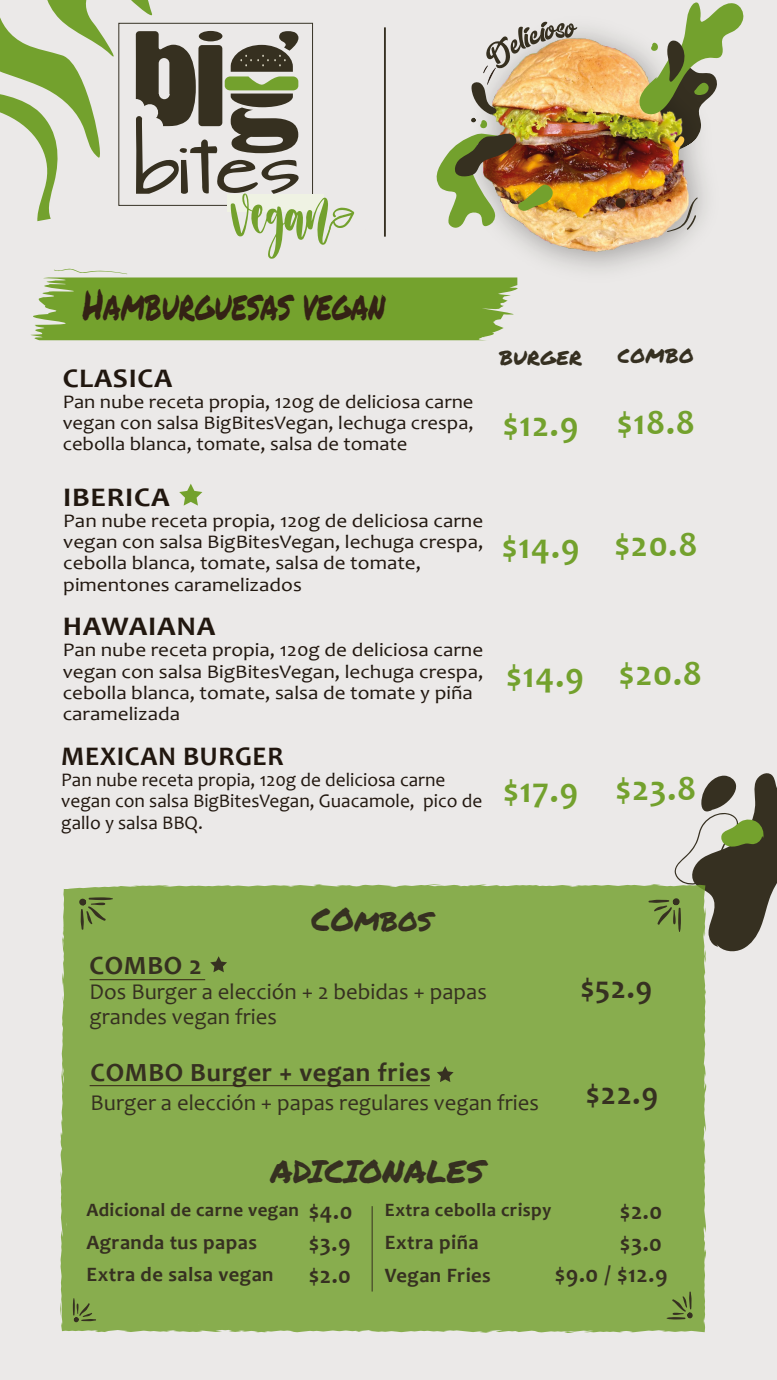
<style>
.page{position:relative;width:777px;height:1380px;background:#fff}
.page>*{position:absolute;margin:0;border:0;box-sizing:border-box;transform-origin:0 0}
.t1{font:42.06px "Permanent Marker";color:#342215;scale:.7 1}
.t2{font:700 35.56px "Candara";letter-spacing:.025em;color:#73a12d}
.t3{font:700 31.69px "Candara";color:#363021}
.t4{font:31.62px "Permanent Marker";color:#363021}
.t5{font:700 27px "Candara";letter-spacing:.025em;color:#21170f;scale:1.09 1}
.t6{font:700 27px "Candara";letter-spacing:.025em;color:#21170f}
.t7{font:700 27px "Candara";letter-spacing:.025em;color:#21170f;scale:1.07 1}
.t8{font:700 26.44px "Candara";letter-spacing:.025em;color:#363021}
.t9{font:700 23.69px "Candara";color:#363021}
.t10{font:22.69px/24.6px "Candara";color:#363021}
.t11{font:700 20.56px "Candara";letter-spacing:.025em;color:#363021}
.t12{font:19.75px "Permanent Marker";letter-spacing:.025em;color:#363021}
.t13{font:19.31px/21.2px "Candara";color:#21170f;scale:1.09 1}
.t14{font:19.31px/21.2px "Candara";color:#21170f;text-align:justify;scale:1.07 1}
.t15{font:19.31px/21.2px "Candara";color:#21170f}
.t16{font:700 19px "Candara";letter-spacing:.025em;color:#363021}
.s1{font-size:23.69px}
</style>
<div class="page">
<div style="left:0;top:0;width:776px;height:1380px;background:#ebe9e8"></div>
<svg style="left:0;top:0;width:354px;height:259px"></svg>
<img style="left:497px;top:34px;width:209px;height:226px">
<svg style="left:614px;top:197px;width:12px;height:11px"></svg>
<svg style="left:638px;top:2px;width:105px;height:153px"></svg>
<svg style="left:666px;top:197px;width:31px;height:35px"></svg>
<img style="left:436px;top:22px;width:141px;height:209px">
<svg style="left:30px;top:269px;width:488px;height:71px"></svg>
<svg style="left:179px;top:484px;width:23px;height:22px"></svg>
<div style="left:60px;top:884px;width:646px;height:449px;background:#88ad4e"></div>
<svg style="left:79px;top:897px;width:34px;height:33px"></svg>
<svg style="left:73px;top:1298px;width:23px;height:24px"></svg>
<svg style="left:666px;top:1291px;width:26px;height:29px"></svg>
<svg style="left:648px;top:773px;width:128px;height:180px"></svg>
<svg style="left:210px;top:956px;width:17px;height:16px"></svg>
<svg style="left:436px;top:1066px;width:17px;height:16px"></svg>
<hr style="left:90px;top:979px;width:115px;height:1px;background:#342215">
<hr style="left:90px;top:1085px;width:339px;height:1px;background:#342215">
<hr style="left:371px;top:1206px;width:1px;height:86px;background:#363021">
<hr style="left:384px;top:27px;width:1px;height:210px;background:#363021">
<h1 class="t1" style="left:83px;top:273px;width:433px">Hamburguesas vegan</h1>
<h3 class="t7" style="left:63px;top:361px;width:104px">CLASICA</h3>
<p class="t14" style="left:63px;top:391px;width:385px">Pan nube receta propia, 120g de deliciosa carne vegan con salsa BigBitesVegan, lechuga crespa, cebolla blanca, tomate, salsa de tomate</p>
<h3 class="t5" style="left:63px;top:480px;width:99px">IBERICA</h3>
<p class="t13" style="left:63px;top:510px;width:387px">Pan nube receta propia, 120g de deliciosa carne vegan con salsa BigBitesVegan, lechuga crespa, cebolla blanca, tomate, salsa de tomate, pimentones caramelizados</p>
<h3 class="t5" style="left:63px;top:610px;width:142px">HAWAIANA</h3>
<p class="t13" style="left:63px;top:639px;width:387px">Pan nube receta propia, 120g de deliciosa carne vegan con salsa BigBitesVegan, lechuga crespa, cebolla blanca, tomate, salsa de tomate y piña caramelizada</p>
<h3 class="t6" style="left:61px;top:739px;width:224px">MEXICAN BURGER</h3>
<p class="t15" style="left:61px;top:769px;width:422px">Pan nube receta propia, 120g de deliciosa carne vegan con salsa BigBitesVegan, Guacamole, pico de gallo y salsa BBQ.</p>
<p class="t12" style="left:499px;top:343px;width:84px">BURGER</p>
<p class="t12" style="left:617px;top:341px;width:78px">COMBO</p>
<h2 class="t2" style="left:502px;top:402px;width:77px">$12.9</h2>
<h2 class="t2" style="left:616px;top:400px;width:79px">$18.8</h2>
<h2 class="t2" style="left:501px;top:523px;width:197px">$14.9 $20.8</h2>
<h2 class="t2" style="left:506px;top:652px;width:197px">$14.9 $20.8</h2>
<h2 class="t2" style="left:503px;top:767px;width:195px">$17.9 $23.8</h2>
<h3 class="t4" style="left:311px;top:896px;width:122px">COmbos</h3>
<h3 class="t8" style="left:90px;top:949px;width:114px">COMBO 2</h3>
<p class="t10" style="left:90px;top:979px;width:398px">Dos Burger a elección + 2 bebidas + papas grandes vegan fries</p>
<h3 class="t8" style="left:91px;top:1056px;width:342px">COMBO Burger + vegan fries</h3>
<p class="t10" style="left:91px;top:1090px;width:449px">Burger a elección + papas regulares vegan fries</p>
<h3 class="t3" style="left:580px;top:968px;width:73px">$52.9</h3>
<h3 class="t3" style="left:585px;top:1074px;width:74px">$22.9</h3>
<h3 class="t4" style="left:270px;top:1148px;width:215px">ADICIONALES</h3>
<p class="t16" style="left:86px;top:1198px;width:267px">Adicional de carne vegan <span class="s1">$4.0</span></p>
<p class="t11" style="left:86px;top:1230px;width:172px">Agranda tus papas</p>
<p class="t9" style="left:308px;top:1228px;width:43px">$3.9</p>
<p class="t11" style="left:86px;top:1262px;width:189px">Extra de salsa vegan</p>
<p class="t9" style="left:308px;top:1261px;width:44px">$2.0</p>
<p class="t16" style="left:385px;top:1198px;width:168px">Extra cebolla crispy</p>
<p class="t9" style="left:619px;top:1196px;width:44px">$2.0</p>
<p class="t11" style="left:385px;top:1230px;width:95px">Extra piña</p>
<p class="t9" style="left:619px;top:1228px;width:43px">$3.0</p>
<p class="t11" style="left:385px;top:1263px;width:107px">Vegan Fries</p>
<p class="t9" style="left:554px;top:1260px;width:114px">$9.0 / $12.9</p>
</div>
